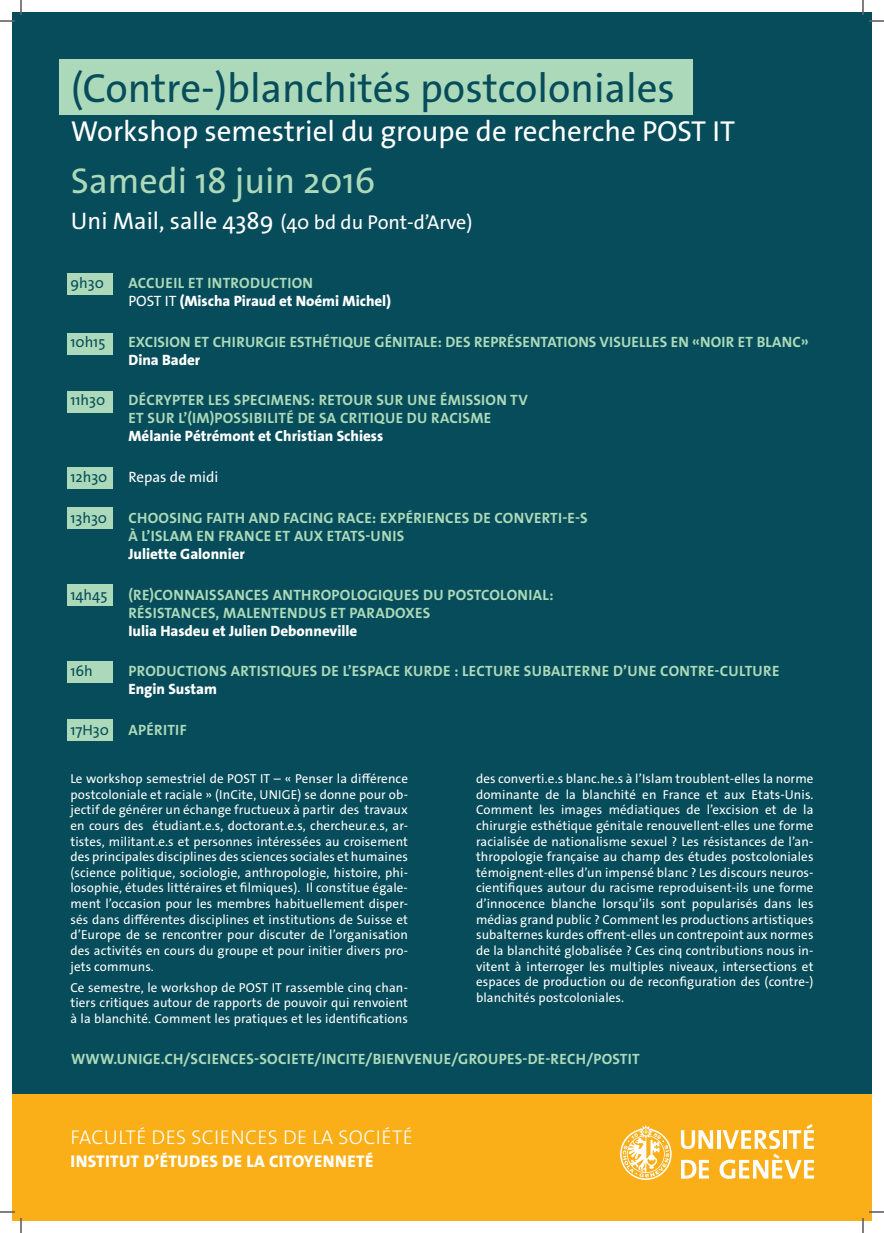
<style>
.page{position:relative;width:884px;height:1233px;background:#fff}
.page>*{position:absolute;margin:0;border:0;box-sizing:border-box;transform-origin:0 0}
.t1{font:41px "The Sans Os F";color:#064c5a}
.t2{font:36px "The Sans Os F";color:#acd9b9}
.t3{font:29px "The Sans Os F";color:#fff}
.t4{font:20px "The Sans Os F";color:#fff}
.t5{font:300 20px "The Sans Os F";letter-spacing:.02em;color:#fff}
.t6{font:800 17px "The Sans Os F";letter-spacing:.02em;color:#fff}
.t7{font:700 15px/18px "The Sans Os F";letter-spacing:.02em;color:#acd9b9}
.t8{font:800 15px/18px "The Sans Os F";color:#fff}
.t9{font:15px "The Sans Os F";color:#064c5a}
.t10{font:15px "The Sans Os F";color:#fff}
.t11{font:13px/15.6px "The Sans Os F";letter-spacing:.01em;color:#fff;text-align:justify}
.s1{font-size:24px}
.s2{font-weight:700;color:#acd9b9}
.s3{font-weight:400}
</style>
<div class="page">
<div style="left:12px;top:12px;width:859px;height:1208px;background:#064c5a"></div>
<div style="left:12px;top:1094px;width:859px;height:126px;background:#faaf18"></div>
<svg style="left:620px;top:1125px;width:52px;height:55px"></svg>
<svg style="left:681px;top:1130px;width:32px;height:19px"></svg>
<hr style="left:717px;top:1130px;width:3px;height:18px;background:#fff">
<svg style="left:681px;top:1159px;width:28px;height:19px"></svg>
<svg style="left:719px;top:1124px;width:95px;height:54px"></svg>
<div style="left:59px;top:59px;width:634px;height:56px;background:#acd9b9"></div>
<div style="left:67px;top:333px;width:46px;height:21px;background:#acd9b9"></div>
<div style="left:67px;top:391px;width:46px;height:21px;background:#acd9b9"></div>
<div style="left:67px;top:467px;width:46px;height:21px;background:#acd9b9"></div>
<div style="left:67px;top:507px;width:46px;height:22px;background:#acd9b9"></div>
<div style="left:67px;top:584px;width:46px;height:21px;background:#acd9b9"></div>
<div style="left:67px;top:661px;width:46px;height:21px;background:#acd9b9"></div>
<div style="left:67px;top:719px;width:46px;height:21px;background:#acd9b9"></div>
<div style="left:67px;top:273px;width:46px;height:21px;background:#acd9b9"></div>
<svg style="left:0;top:1211px;width:15px;height:1px"></svg>
<svg style="left:869px;top:1211px;width:15px;height:1px"></svg>
<svg style="left:0;top:0;width:22px;height:22px"></svg>
<svg style="left:20px;top:1218px;width:2px;height:15px"></svg>
<svg style="left:862px;top:0;width:22px;height:22px"></svg>
<svg style="left:862px;top:1218px;width:2px;height:15px"></svg>
<h1 class="t1" style="left:71px;top:62px;width:606px">(Contre-)blanchités postcoloniales</h1>
<h3 class="t3" style="left:71px;top:113px;width:665px">Workshop semestriel du groupe de recherche POST IT</h3>
<h2 class="t2" style="left:71px;top:158px;width:306px">Samedi 18 juin 2016</h2>
<h3 class="t4" style="left:71px;top:209px;width:403px"><span class="s1">Uni Mail, salle 4389</span> (40 bd du Pont-d’Arve)</h3>
<p class="t9" style="left:70px;top:273px;width:35px">9h30</p>
<p class="t8" style="left:128px;top:274px;width:264px"><span class="s2">ACCUEIL ET INTRODUCTION<br></span><span class="s3">POST IT</span> (Mischa Piraud et Noémi Michel)</p>
<p class="t9" style="left:70px;top:332px;width:36px">10h15</p>
<p class="t7" style="left:128px;top:333px;width:682px">EXCISION ET CHIRURGIE ESTHÉTIQUE GÉNITALE: DES REPRÉSENTATIONS VISUELLES EN «NOIR ET BLANC»</p>
<p class="t8" style="left:128px;top:351px;width:73px">Dina Bader</p>
<p class="t9" style="left:70px;top:391px;width:36px">11h30</p>
<p class="t7" style="left:128px;top:391px;width:401px">DÉCRYPTER LES SPECIMENS: RETOUR SUR UNE ÉMISSION TV<br>ET SUR L’(IM)POSSIBILITÉ DE SA CRITIQUE DU RACISME</p>
<p class="t8" style="left:128px;top:427px;width:256px">Mélanie Pétrémont et Christian Schiess</p>
<p class="t9" style="left:70px;top:467px;width:39px">12h30</p>
<p class="t10" style="left:128px;top:467px;width:92px">Repas de midi</p>
<p class="t9" style="left:70px;top:508px;width:38px">13h30</p>
<p class="t7" style="left:128px;top:509px;width:461px">CHOOSING FAITH AND FACING RACE: EXPÉRIENCES DE CONVERTI-E-S<br>À L’ISLAM EN FRANCE ET AUX ETATS-UNIS</p>
<p class="t8" style="left:128px;top:545px;width:118px">Juliette Galonnier</p>
<p class="t9" style="left:70px;top:585px;width:39px">14h45</p>
<p class="t7" style="left:128px;top:585px;width:427px">(RE)CONNAISSANCES ANTHROPOLOGIQUES DU POSTCOLONIAL:<br>RÉSISTANCES, MALENTENDUS ET PARADOXES</p>
<p class="t8" style="left:128px;top:621px;width:230px">Iulia Hasdeu et Julien Debonneville</p>
<p class="t9" style="left:70px;top:661px;width:24px">16h</p>
<p class="t7" style="left:128px;top:662px;width:652px">PRODUCTIONS ARTISTIQUES DE L’ESPACE KURDE : LECTURE SUBALTERNE D’UNE CONTRE-CULTURE</p>
<p class="t8" style="left:128px;top:680px;width:90px">Engin Sustam</p>
<p class="t9" style="left:70px;top:720px;width:40px">17H30</p>
<p class="t7" style="left:128px;top:721px;width:60px">APÉRITIF</p>
<p class="t11" style="left:70px;top:771px;width:339px">Le workshop semestriel de POST IT – « Penser la différence postcoloniale et raciale » (InCite, UNIGE) se donne pour ob&shy;jectif de générer un échange fructueux à partir des travaux en cours des étudiant.e.s, doctorant.e.s, chercheur.e.s, ar&shy;tistes, militant.e.s et personnes intéressées au croisement des principales disciplines des sciences sociales et humaines (science politique, sociologie, anthropologie, histoire, phi&shy;losophie, études littéraires et filmiques). Il constitue égale&shy;ment l’occasion pour les membres habituellement disper&shy;sés dans différentes disciplines et institutions de Suisse et d’Europe de se rencontrer pour discuter de l’organisation des activités en cours du groupe et pour initier divers pro&shy;jets communs.</p>
<p class="t11" style="left:70px;top:979px;width:339px">Ce semestre, le workshop de POST IT rassemble cinq chan&shy;tiers critiques autour de rapports de pouvoir qui renvoient à la blanchité. Comment les pratiques et les identifications</p>
<p class="t11" style="left:476px;top:771px;width:339px">des converti.e.s blanc.he.s à l’Islam troublent-elles la norme dominante de la blanchité en France et aux Etats-Unis.<br>Comment les images médiatiques de l’excision et de la chirurgie esthétique génitale renouvellent-elles une forme racialisée de nationalisme sexuel ? Les résistances de l’an&shy;thropologie française au champ des études postcoloniales témoignent-elles d’un impensé blanc ? Les discours neuros&shy;cientifiques autour du racisme reproduisent-ils une forme d’innocence blanche lorsqu’ils sont popularisés dans les médias grand public ? Comment les productions artistiques subalternes kurdes offrent-elles un contrepoint aux normes de la blanchité globalisée ? Ces cinq contributions nous in&shy;vitent à interroger les multiples niveaux, intersections et espaces de production ou de reconfiguration des (contre-) blanchités postcoloniales.</p>
<p class="t7" style="left:71px;top:1050px;width:570px">WWW.UNIGE.CH/SCIENCES-SOCIETE/INCITE/BIENVENUE/GROUPES-DE-RECH/POSTIT</p>
<h3 class="t5" style="left:71px;top:1124px;width:344px">FACULTÉ DES SCIENCES DE LA SOCIÉTÉ</h3>
<h3 class="t6" style="left:71px;top:1150px;width:304px">INSTITUT D’ÉTUDES DE LA CITOYENNETÉ</h3>
</div>
